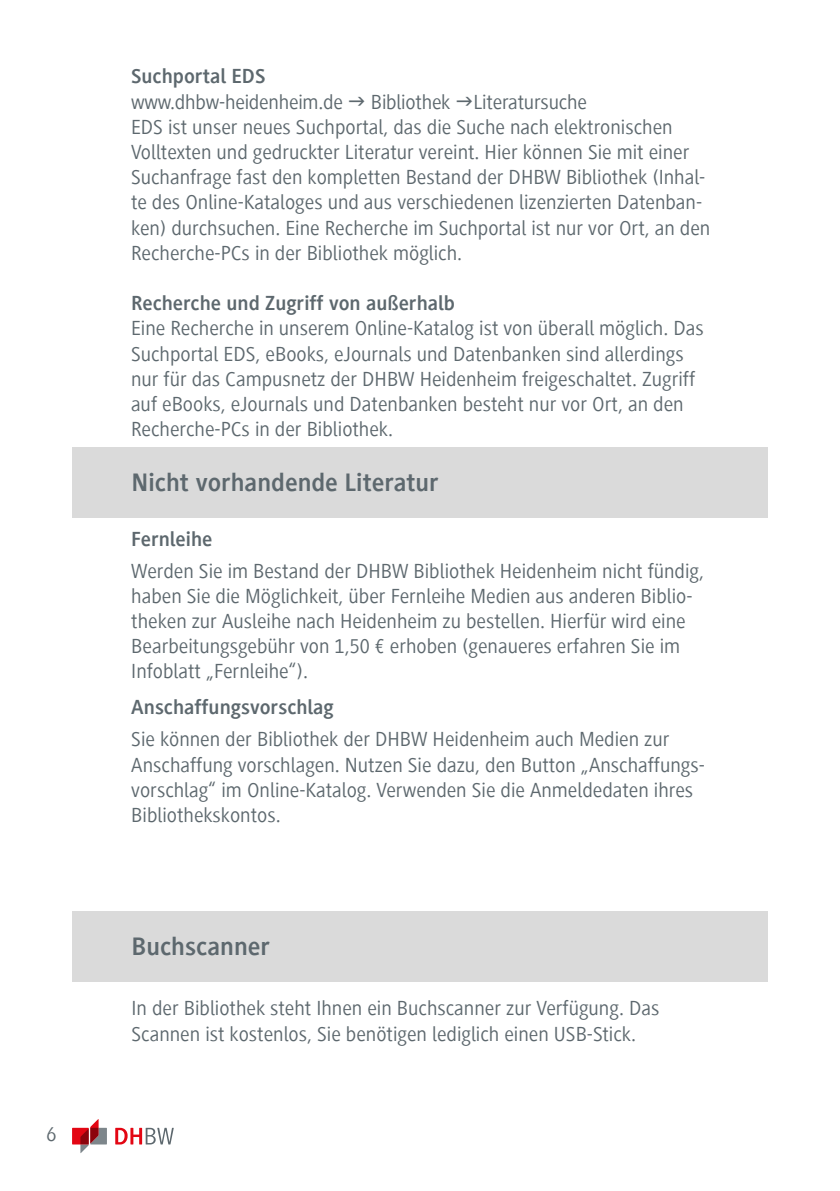
<style>
.page{position:relative;width:840px;height:1191px;background:#fff}
.page>*{position:absolute;margin:0;border:0;box-sizing:border-box;transform-origin:0 0}
.t1{font:700 26px "Generis Sans Com";color:#5d686e}
.t2{font:21px/25.2px "Generis Sans Com";color:#5d686e}
.t3{font:700 21px "Generis Sans Com";color:#5d686e}
</style>
<div class="page">
<div style="left:72px;top:1127px;width:17px;height:17px;background:#e30613"></div>
<svg style="left:80px;top:1119px;width:27px;height:34px"></svg>
<svg style="left:115px;top:1127px;width:59px;height:17px"></svg>
<div style="left:72px;top:447px;width:695px;height:71px;background:#dadada"></div>
<div style="left:72px;top:911px;width:695px;height:71px;background:#dadada"></div>
<p class="t2" style="left:46px;top:1122px;width:12px">6</p>
<p class="t3" style="left:131px;top:65px;width:136px">Suchportal EDS</p>
<p class="t2" style="left:131px;top:89px;width:213px">www.dhbw-heidenheim.de</p>
<p class="t2" style="left:131px;top:89px;width:580px;text-indent:240px">Bibliothek Literatursuche<br>EDS ist unser neues Suchportal, das die Suche nach elektronischen Volltexten und gedruckter Literatur vereint. Hier können Sie mit einer Suchanfrage fast den kompletten Bestand der DHBW Bibliothek (Inhal&shy;te des Online-Kataloges und aus verschiedenen lizenzierten Datenban&shy;ken) durchsuchen. Eine Recherche im Suchportal ist nur vor Ort, an den Recherche-PCs in der Bibliothek möglich.</p>
<p class="t3" style="left:131px;top:292px;width:325px">Recherche und Zugriff von außerhalb</p>
<p class="t2" style="left:131px;top:316px;width:574px">Eine Recherche in unserem Online-Katalog ist von überall möglich. Das Suchportal EDS, eBooks, eJournals und Datenbanken sind allerdings nur für das Campusnetz der DHBW Heidenheim freigeschaltet. Zugriff auf eBooks, eJournals und Datenbanken besteht nur vor Ort, an den Recherche-PCs in der Bibliothek.</p>
<p class="t1" style="left:131px;top:468px;width:309px">Nicht vorhandende Literatur</p>
<p class="t3" style="left:131px;top:527px;width:83px">Fernleihe</p>
<p class="t2" style="left:131px;top:558px;width:574px">Werden Sie im Bestand der DHBW Bibliothek Heidenheim nicht fündig, haben Sie die Möglichkeit, über Fernleihe Medien aus anderen Biblio&shy;theken zur Ausleihe nach Heidenheim zu bestellen. Hierfür wird eine Bearbeitungsgebühr von 1,50 € erhoben (genaueres erfahren Sie im Infoblatt „Fernleihe“).</p>
<p class="t3" style="left:131px;top:696px;width:204px">Anschaffungsvorschlag</p>
<p class="t2" style="left:131px;top:727px;width:575px">Sie können der Bibliothek der DHBW Heidenheim auch Medien zur Anschaffung vorschlagen. Nutzen Sie dazu, den Button „Anschaffungs&shy;vorschlag“ im Online-Katalog. Verwenden Sie die Anmeldedaten ihres Bibliothekskontos.</p>
<p class="t1" style="left:131px;top:932px;width:140px">Buchscanner</p>
<p class="t2" style="left:131px;top:996px;width:529px">In der Bibliothek steht Ihnen ein Buchscanner zur Verfügung. Das<br>Scannen ist kostenlos, Sie benötigen lediglich einen USB-Stick.</p>
</div>
